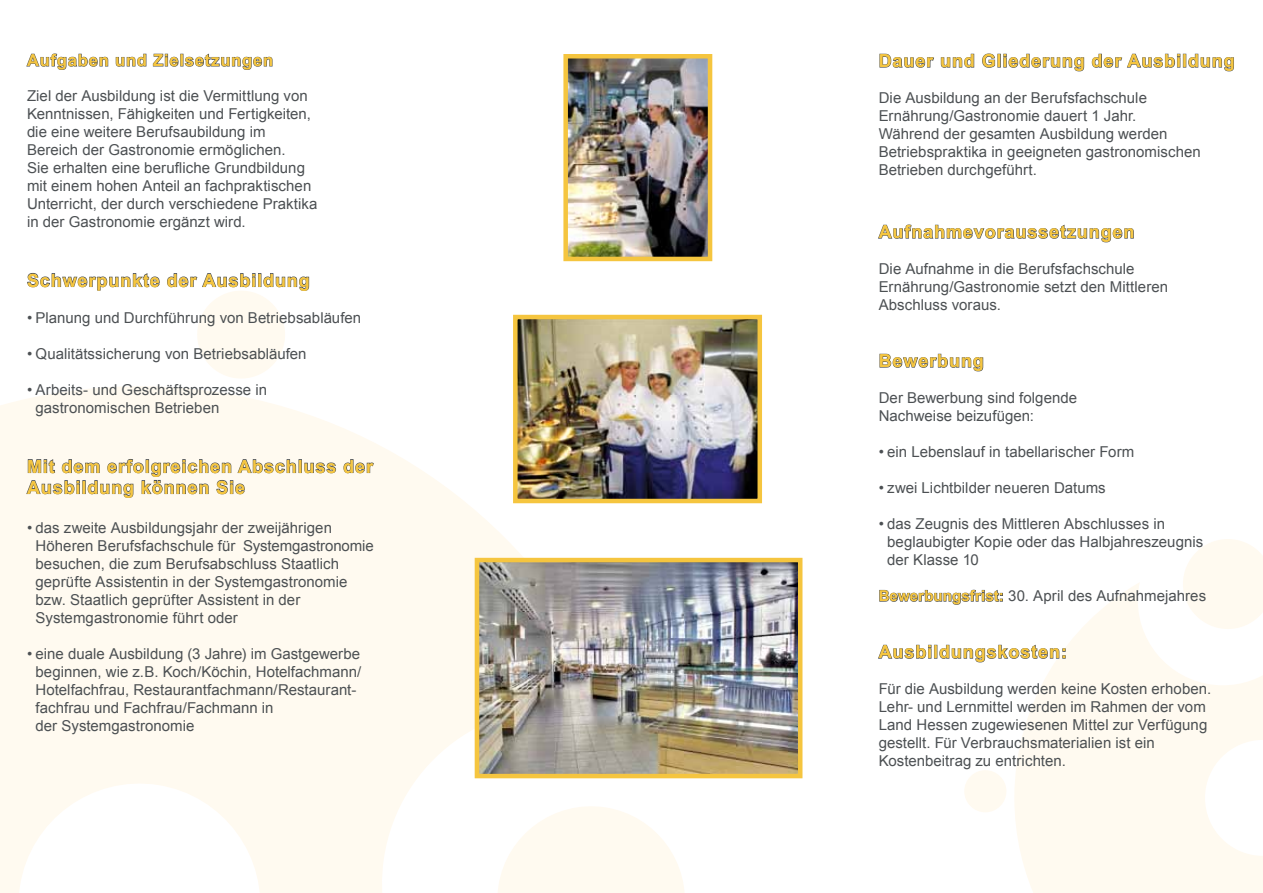
<style>
.page{position:relative;width:1263px;height:893px;background:#fff}
.page>*{position:absolute;margin:0;border:0;box-sizing:border-box;transform-origin:0 0}
.t1{font:700 18px/21px "Arial";letter-spacing:.05em;color:#f5c53f}
.t2{font:700 16.5px "Arial";letter-spacing:.05em;color:#f5c53f}
.t3{font:15px/18px "Arial";letter-spacing:.005em;color:#4c5053}
.s1{font-weight:700;color:#f5c53f}
</style>
<div class="page">
<div style="left:964px;top:770px;width:42px;height:42px;background:#fffaf0;border-radius:50%"></div>
<svg style="left:1015px;top:583px;width:248px;height:310px;fill:#fffaf0"></svg>
<svg style="left:1183px;top:539px;width:80px;height:90px"></svg>
<svg style="left:0;top:386px;width:623px;height:507px;fill:#fffaf0"></svg>
<svg style="left:491px;top:799px;width:193px;height:94px"></svg>
<svg style="left:26px;top:53px;width:82px;height:17px"></svg>
<svg style="left:115px;top:53px;width:32px;height:14px"></svg>
<svg style="left:153px;top:53px;width:120px;height:17px"></svg>
<svg style="left:27px;top:273px;width:133px;height:18px"></svg>
<svg style="left:167px;top:273px;width:142px;height:105px"></svg>
<div style="left:299px;top:459px;width:3px;height:14px;border:1px solid #4c5053"></div>
<svg style="left:304px;top:462px;width:32px;height:12px"></svg>
<svg style="left:343px;top:459px;width:31px;height:14px"></svg>
<svg style="left:26px;top:456px;width:270px;height:42px"></svg>
<svg style="left:879px;top:53px;width:55px;height:15px"></svg>
<svg style="left:940px;top:53px;width:34px;height:15px"></svg>
<svg style="left:982px;top:53px;width:13px;height:15px"></svg>
<div style="left:997px;top:54px;width:4px;height:13px;border:1px solid #4c5053"></div>
<svg style="left:1003px;top:53px;width:81px;height:19px"></svg>
<svg style="left:1091px;top:53px;width:143px;height:19px"></svg>
<svg style="left:878px;top:224px;width:256px;height:19px"></svg>
<svg style="left:879px;top:353px;width:104px;height:19px"></svg>
<svg style="left:879px;top:589px;width:124px;height:16px"></svg>
<svg style="left:878px;top:644px;width:187px;height:19px"></svg>
<img style="left:518px;top:320px;width:239px;height:178px">
<div style="left:513px;top:315px;width:249px;height:188px;border:4px solid #f5c53f"></div>
<img style="left:480px;top:563px;width:317px;height:210px">
<div style="left:475px;top:558px;width:327px;height:220px;border:4px solid #f5c53f"></div>
<img style="left:568px;top:59px;width:139px;height:197px">
<div style="left:563px;top:54px;width:149px;height:207px;border:4px solid #f5c53f"></div>
<p class="t2" style="left:27px;top:49px;width:248px">Aufgaben und Zielsetzungen</p>
<p class="t3" style="left:27px;top:86px;width:292px">Ziel der Ausbildung ist die Vermittlung von Kenntnissen, Fähigkeiten und Fertigkeiten, die eine weitere Berufsaubildung im Bereich der Gastronomie ermöglichen.<br>Sie erhalten eine berufliche Grundbildung mit einem hohen Anteil an fachpraktischen Unterricht, der durch verschiedene Praktika in der Gastronomie ergänzt wird.</p>
<p class="t1" style="left:27px;top:270px;width:284px">Schwerpunkte der Ausbildung</p>
<p class="t3" style="left:27px;top:308px;width:336px">• Planung und Durchführung von Betriebsabläufen</p>
<p class="t3" style="left:27px;top:344px;width:281px">• Qualitätssicherung von Betriebsabläufen</p>
<p class="t3" style="left:36px;top:380px;width:233px;text-indent:-9px">• Arbeits- und Geschäftsprozesse in gastronomischen Betrieben</p>
<p class="t1" style="left:27px;top:456px;width:348px">Mit dem erfolgreichen Abschluss der<br>Ausbildung können Sie</p>
<p class="t3" style="left:36px;top:518px;width:340px;text-indent:-9px">• das zweite Ausbildungsjahr der zweijährigen Höheren Berufsfachschule für Systemgastronomie besuchen, die zum Berufsabschluss Staatlich geprüfte Assistentin in der Systemgastronomie bzw. Staatlich geprüfter Assistent in der Systemgastronomie führt oder</p>
<p class="t3" style="left:36px;top:644px;width:327px;text-indent:-9px">• eine duale Ausbildung (3 Jahre) im Gastgewerbe beginnen, wie z.B. Koch/Köchin, Hotelfachmann/ Hotelfachfrau, Restaurantfachmann/Restaurant&shy;fachfrau und Fachfrau/Fachmann in<br>der Systemgastronomie</p>
<p class="t1" style="left:879px;top:51px;width:357px">Dauer und Gliederung der Ausbildung</p>
<p class="t3" style="left:879px;top:89px;width:324px">Die Ausbildung an der Berufsfachschule Ernährung/Gastronomie dauert 1 Jahr.<br>Während der gesamten Ausbildung werden Betriebspraktika in geeigneten gastronomischen Betrieben durchgeführt.</p>
<p class="t1" style="left:879px;top:222px;width:257px">Aufnahmevoraussetzungen</p>
<p class="t3" style="left:879px;top:260px;width:291px">Die Aufnahme in die Berufsfachschule<br>Ernährung/Gastronomie setzt den Mittleren<br>Abschluss voraus.</p>
<p class="t1" style="left:879px;top:351px;width:107px">Bewerbung</p>
<p class="t3" style="left:879px;top:389px;width:200px">Der Bewerbung sind folgende<br>Nachweise beizufügen:</p>
<p class="t3" style="left:879px;top:443px;width:257px">• ein Lebenslauf in tabellarischer Form</p>
<p class="t3" style="left:879px;top:479px;width:229px">• zwei Lichtbilder neueren Datums</p>
<p class="t3" style="left:887px;top:515px;width:318px;text-indent:-9px">• das Zeugnis des Mittleren Abschlusses in beglaubigter Kopie oder das Halbjahreszeugnis der Klasse 10</p>
<p class="t3" style="left:879px;top:587px;width:329px"><span class="s1">Bewerbungsfrist:</span> 30. April des Aufnahmejahres</p>
<p class="t1" style="left:879px;top:642px;width:190px">Ausbildungskosten:</p>
<p class="t3" style="left:879px;top:680px;width:334px">Für die Ausbildung werden keine Kosten erhoben.<br>Lehr- und Lernmittel werden im Rahmen der vom Land Hessen zugewiesenen Mittel zur Verfügung gestellt. Für Verbrauchsmaterialien ist ein Kostenbeitrag zu entrichten.</p>
</div>
